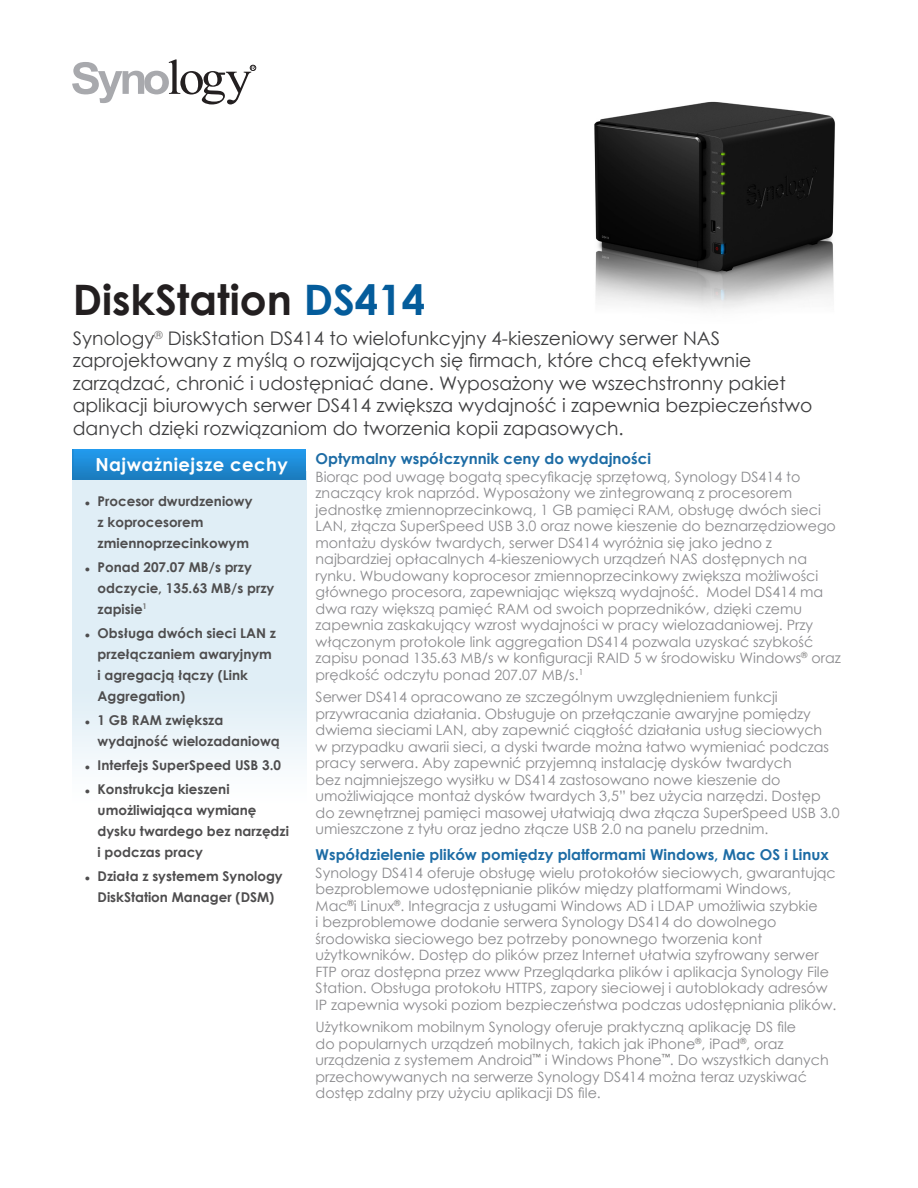
<style>
.page{position:relative;width:918px;height:1188px;background:#fff}
.page>*{position:absolute;margin:0;border:0;box-sizing:border-box;transform-origin:0 0}
.ChapterTitle{font:700 42px "Century Gothic";color:#231f20}
.ChapterTitleDesc{font:18.75px/22.5px "Century Gothic";color:#3e3e3f}
.ChapterTitleHighligh{font:700 18px "Century Gothic";letter-spacing:.025em;color:#fff}
.BodyHeading{font:700 15px "Century Gothic";color:#1d6ca5}
.BodyContent{font:14.25px/16.5px "Century Gothic";color:#8a8a8d}
.ChapterTitleBullet{font:700 13.5px/21px "Century Gothic";color:#4e4d4e}
.s1{color:#045c9b}
.s2{font-family:"Arial";font-size:9px}
</style>
<div class="page">
<svg style="left:72px;top:449px;width:234px;height:31px"></svg>
<svg style="left:72px;top:59px;width:184px;height:45px"></svg>
<img style="left:594px;top:101px;width:241px;height:209px">
<p class="ChapterTitle" style="left:73px;top:268px;width:354px">DiskStation <span class="s1">DS414</span></p>
<p class="ChapterTitleDesc" style="left:73px;top:327px;width:741px">Synology<sup>®</sup> DiskStation DS414 to wielofunkcyjny 4-kieszeniowy serwer NAS zaprojektowany z myślą o rozwijających się firmach, które chcą efektywnie zarządzać, chronić i udostępniać dane. Wyposażony we wszechstronny pakiet aplikacji biurowych serwer DS414 zwiększa wydajność i zapewnia bezpieczeństwo danych dzięki rozwiązaniom do tworzenia kopii zapasowych.</p>
<p class="ChapterTitleHighligh" style="left:95px;top:451px;width:194px">Najważniejsze cechy</p>
<p class="ChapterTitleBullet" style="left:98px;top:489px;width:156px;text-indent:-13px"><span class="s2">●</span> Procesor dwurdzeniowy z koprocesorem zmiennoprzecinkowym</p>
<p class="ChapterTitleBullet" style="left:98px;top:555px;width:178px;text-indent:-13px"><span class="s2">●</span> Ponad 207.07 MB/s przy odczycie, 135.63 MB/s przy zapisie<sup>1</sup></p>
<p class="ChapterTitleBullet" style="left:98px;top:621px;width:180px;text-indent:-13px"><span class="s2">●</span> Obsługa dwóch sieci LAN z przełączaniem awaryjnym i agregacją łączy (Link<br>Aggregation)</p>
<p class="ChapterTitleBullet" style="left:98px;top:708px;width:184px;text-indent:-13px"><span class="s2">●</span> 1 GB RAM zwiększa wydajność wielozadaniową</p>
<p class="ChapterTitleBullet" style="left:85px;top:753px;width:198px"><span class="s2">●</span> Interfejs SuperSpeed USB 3.0</p>
<p class="ChapterTitleBullet" style="left:98px;top:777px;width:193px;text-indent:-13px"><span class="s2">●</span> Konstrukcja kieszeni umożliwiająca wymianę dysku twardego bez narzędzi i podczas pracy</p>
<p class="ChapterTitleBullet" style="left:85px;top:864px;width:199px;text-align:center"><span class="s2">●</span> Działa z systemem Synology<br>DiskStation Manager (DSM)</p>
<p class="BodyHeading" style="left:316px;top:447px;width:337px">Optymalny współczynnik ceny do wydajności</p>
<p class="BodyContent" style="left:316px;top:468px;width:527px">Biorąc pod uwagę bogatą specyfikację sprzętową, Synology DS414 to znaczący krok naprzód. Wyposażony we zintegrowaną z procesorem jednostkę zmiennoprzecinkową, 1 GB pamięci RAM, obsługę dwóch sieci LAN, złącza SuperSpeed USB 3.0 oraz nowe kieszenie do beznarzędziowego montażu dysków twardych, serwer DS414 wyróżnia się jako jedno z najbardziej opłacalnych 4-kieszeniowych urządzeń NAS dostępnych na rynku. Wbudowany koprocesor zmiennoprzecinkowy zwiększa możliwości głównego procesora, zapewniając większą wydajność. Model DS414 ma dwa razy większą pamięć RAM od swoich poprzedników, dzięki czemu zapewnia zaskakujący wzrost wydajności w pracy wielozadaniowej. Przy włączonym protokole link aggregation DS414 pozwala uzyskać szybkość zapisu ponad 135.63 MB/s w konfiguracji RAID 5 w środowisku Windows<sup>®</sup> oraz prędkość odczytu ponad 207.07 MB/s.<sup>1</sup></p>
<p class="BodyContent" style="left:316px;top:688px;width:526px">Serwer DS414 opracowano ze szczególnym uwzględnieniem funkcji przywracania działania. Obsługuje on przełączanie awaryjne pomiędzy dwiema sieciami LAN, aby zapewnić ciągłość działania usług sieciowych<br>w przypadku awarii sieci, a dyski twarde można łatwo wymieniać podczas pracy serwera. Aby zapewnić przyjemną instalację dysków twardych<br>bez najmniejszego wysiłku w DS414 zastosowano nowe kieszenie do umożliwiające montaż dysków twardych 3,5” bez użycia narzędzi. Dostęp do zewnętrznej pamięci masowej ułatwiają dwa złącza SuperSpeed USB 3.0 umieszczone z tyłu oraz jedno złącze USB 2.0 na panelu przednim.</p>
<p class="BodyHeading" style="left:316px;top:843px;width:515px">Współdzielenie plików pomiędzy platformami Windows, Mac OS i Linux</p>
<p class="BodyContent" style="left:316px;top:864px;width:522px">Synology DS414 oferuje obsługę wielu protokołów sieciowych, gwarantując bezproblemowe udostępnianie plików między platformami Windows,<br>Mac<sup>®</sup>i Linux<sup>®</sup>. Integracja z usługami Windows AD i LDAP umożliwia szybkie<br>i bezproblemowe dodanie serwera Synology DS414 do dowolnego środowiska sieciowego bez potrzeby ponownego tworzenia kont użytkowników. Dostęp do plików przez Internet ułatwia szyfrowany serwer FTP oraz dostępna przez www Przeglądarka plików i aplikacja Synology File Station. Obsługa protokołu HTTPS, zapory sieciowej i autoblokady adresów IP zapewnia wysoki poziom bezpieczeństwa podczas udostępniania plików.</p>
<p class="BodyContent" style="left:316px;top:1018px;width:515px">Użytkownikom mobilnym Synology oferuje praktyczną aplikację DS file<br>do popularnych urządzeń mobilnych, takich jak iPhone<sup>®</sup>, iPad<sup>®</sup>, oraz urządzenia z systemem Android<sup>™</sup> i Windows Phone<sup>™</sup>. Do wszystkich danych przechowywanych na serwerze Synology DS414 można teraz uzyskiwać dostęp zdalny przy użyciu aplikacji DS file.</p>
</div>
